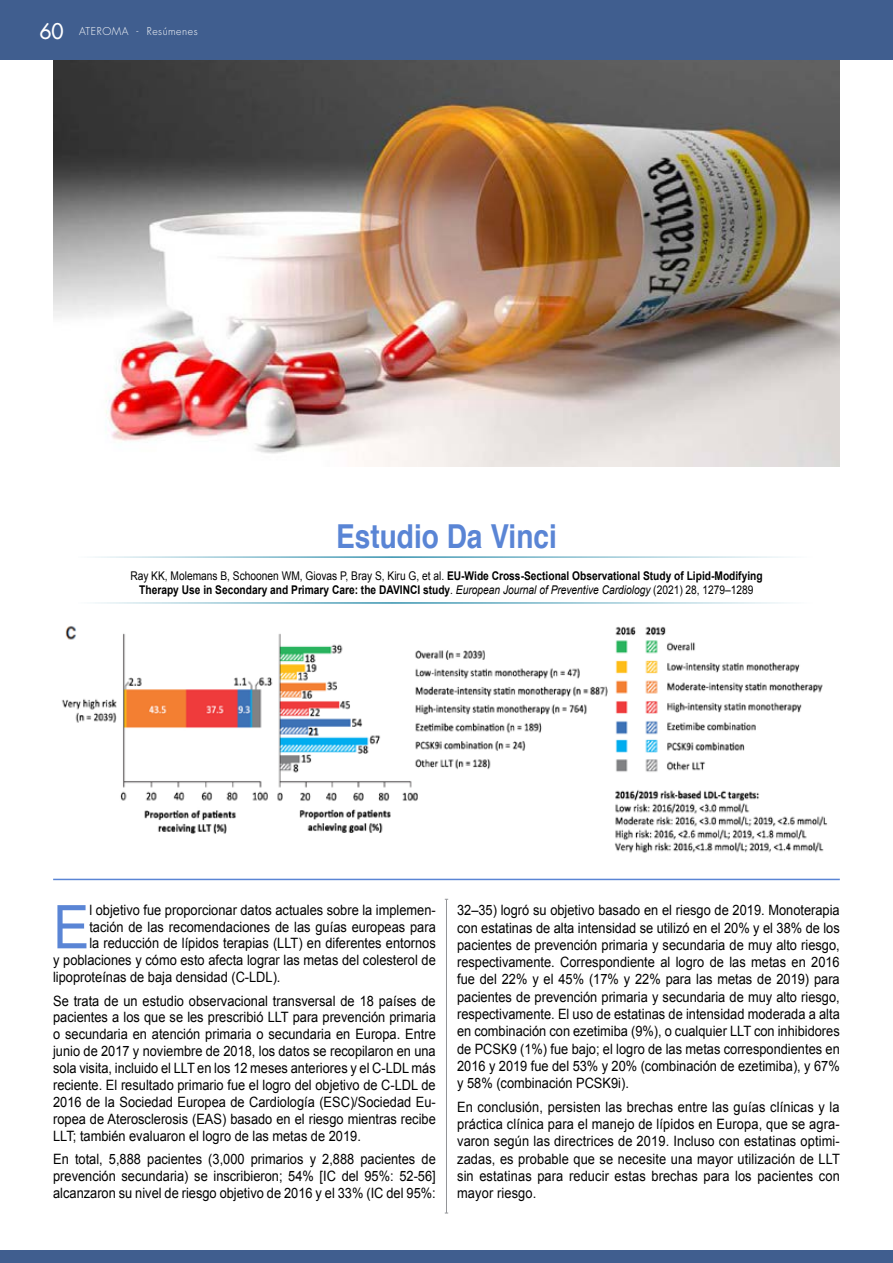
<style>
.page{position:relative;width:893px;height:1263px;background:#fff}
.page>*{position:absolute;margin:0;border:0;box-sizing:border-box;transform-origin:0 0}
.t1{font:60.3px "Arial";color:#5a85d5;scale:.9 1}
.t2{font:700 33px "Helvetica";color:#5a85d5;scale:.85 1}
.t3{font:14.25px/17.2px "Arial";color:#000;text-align:justify;scale:.9 1}
.t4{font:700 12px/14.4px "Arial";color:#000;text-align:center;scale:.85 1}
.t5{font:300 10.5px "Futura Std";letter-spacing:.05em;color:#fff}
.s1{font-weight:500;font-size:21px}
.s2{font-weight:400}
.s3{font-weight:400;font-style:italic}
</style>
<div class="page">
<img style="left:53px;top:60px;width:787px;height:407px">
<hr style="left:78px;top:556px;width:737px;height:2px;background:#308fac">
<hr style="left:78px;top:602px;width:737px;height:2px;background:#308fac">
<img style="left:62px;top:626px;width:766px;height:227px">
<hr style="left:53px;top:879px;width:787px;height:1px;background:#5a85d5">
<div style="left:0;top:0;width:892px;height:60px;background:#405e8f"></div>
<div style="left:0;top:1250px;width:893px;height:13px;background:#405e8f"></div>
<hr style="left:446px;top:899px;width:1px;height:314px;background:#939598">
<p class="t5" style="left:40px;top:25px;width:160px"><span class="s1">60</span> ATEROMA - Resúmenes</p>
<h2 class="t2" style="left:336px;top:510px;width:261px">Estudio Da Vinci</h2>
<p class="t4" style="left:130px;top:569px;width:745px"><span class="s2">Ray KK, Molemans B, Schoonen WM, Giovas P, Bray S, Kiru G, et al.</span> EU-Wide Cross-Sectional Observational Study of Lipid-Modifying<br>Therapy Use in Secondary and Primary Care: the DAVINCI study<span class="s2">.</span> <span class="s3">European Journal of Preventive Cardiology</span> <span class="s2">(2021) 28, 1279–1289</span></p>
<h1 class="t1" style="left:53px;top:888px;width:42px">E</h1>
<p class="t3" style="left:89px;top:902px;width:386px">l objetivo fue proporcionar datos actuales sobre la implemen-</p>
<p class="t3" style="left:89px;top:918px;width:386px">tación de las recomendaciones de las guías europeas para</p>
<p class="t3" style="left:89px;top:935px;width:386px">la reducción de lípidos terapias (LLT) en diferentes entornos</p>
<p class="t3" style="left:53px;top:952px;width:427px">y poblaciones y cómo esto afecta lograr las metas del colesterol de</p>
<p class="t3" style="left:53px;top:969px;width:254px">lipoproteínas de baja densidad (C-LDL).</p>
<p class="t3" style="left:53px;top:992px;width:427px">Se trata de un estudio observacional transversal de 18 países de pacientes a los que se les prescribió LLT para prevención primaria o secundaria en atención primaria o secundaria en Europa. Entre junio de 2017 y noviembre de 2018, los datos se recopilaron en una sola visita, incluido el LLT en los 12 meses anteriores y el C-LDL más reciente. El resultado primario fue el logro del objetivo de C-LDL de 2016 de la Sociedad Europea de Cardiología (ESC)/Sociedad Eu&shy;ropea de Aterosclerosis (EAS) basado en el riesgo mientras recibe LLT; también evaluaron el logro de las metas de 2019.</p>
<p class="t3" style="left:53px;top:1151px;width:427px">En total, 5,888 pacientes (3,000 primarios y 2,888 pacientes de prevención secundaria) se inscribieron; 54% [IC del 95%: 52-56] alcanzaron su nivel de riesgo objetivo de 2016 y el 33% (IC del 95%:</p>
<p class="t3" style="left:457px;top:902px;width:427px">32–35) logró su objetivo basado en el riesgo de 2019. Monoterapia con estatinas de alta intensidad se utilizó en el 20% y el 38% de los pacientes de prevención primaria y secundaria de muy alto riesgo, respectivamente. Correspondiente al logro de las metas en 2016 fue del 22% y el 45% (17% y 22% para las metas de 2019) para pacientes de prevención primaria y secundaria de muy alto riesgo, respectivamente. El uso de estatinas de intensidad moderada a alta en combinación con ezetimiba (9%), o cualquier LLT con inhibidores de PCSK9 (1%) fue bajo; el logro de las metas correspondientes en 2016 y 2019 fue del 53% y 20% (combinación de ezetimiba), y 67% y 58% (combinación PCSK9i).</p>
<p class="t3" style="left:457px;top:1098px;width:427px">En conclusión, persisten las brechas entre las guías clínicas y la práctica clínica para el manejo de lípidos en Europa, que se agra&shy;varon según las directrices de 2019. Incluso con estatinas optimi&shy;zadas, es probable que se necesite una mayor utilización de LLT sin estatinas para reducir estas brechas para los pacientes con mayor riesgo.</p>
</div>
